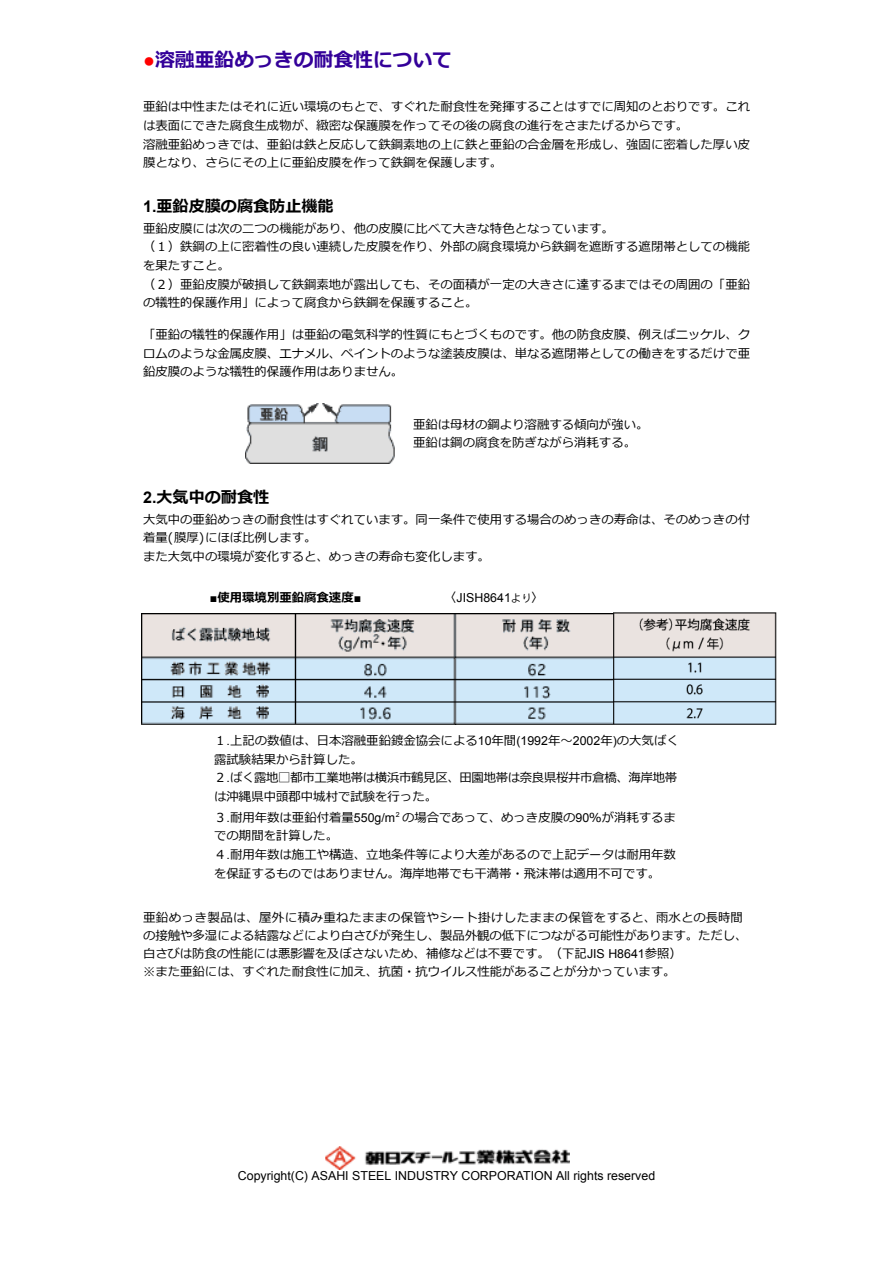
<style>
.page{position:relative;width:893px;height:1262px;background:#fff}
.page>*{position:absolute;margin:0;border:0;box-sizing:border-box;transform-origin:0 0}
.t1{font:700 19.8px "Meiryo";color:#309}
.t2{font:700 16.05px "Meiryo";color:#000}
.t3{font:12.45px/18.6px "Meiryo";color:#000}
.t4{font:12.45px "Arial";color:#000}
.t5{font:700 12.45px "Meiryo";color:#000}
.t6{font:12.3px/18px "Meiryo";color:#000}
.s1{font-family:"Arial";color:#f00}
.s2{font-family:"Arial"}
.s3{font-family:"Meiryo"}
.s4{font-family:"Koz Go Pr 6 N";font-size:10.5px}
.s5{font-family:"Koz Go Pr 6 N"}
</style>
<div class="page">
<img style="left:245px;top:404px;width:150px;height:59px">
<img style="left:141px;top:613px;width:473px;height:111px">
<img style="left:325px;top:1146px;width:245px;height:23px">
<img style="left:614px;top:612px;width:162px;height:112px">
<h1 class="t1" style="left:143px;top:46px;width:311px"><span class="s1">●</span>溶融亜鉛めっきの耐食性について</h1>
<p class="t3" style="left:143px;top:98px;width:608px">亜鉛は中性またはそれに近い環境のもとで、すぐれた耐食性を発揮することはすでに周知のとおりです。これは表面にできた腐食生成物が、緻密な保護膜を作ってその後の腐食の進行をさまたげるからです。<br>溶融亜鉛めっきでは、亜鉛は鉄と反応して鉄鋼素地の上に鉄と亜鉛の合金層を形成し、強固に密着した厚い皮膜となり、さらにその上に亜鉛皮膜を作って鉄鋼を保護します。</p>
<p class="t2" style="left:143px;top:195px;width:192px"><span class="s2">1.</span>亜鉛皮膜の腐食防止機能</p>
<p class="t3" style="left:143px;top:220px;width:608px">亜鉛皮膜には次の二つの機能があり、他の皮膜に比べて大きな特色となっています。<br>（１）鉄鋼の上に密着性の良い連続した皮膜を作り、外部の腐食環境から鉄鋼を遮断する遮閉帯としての機能を果たすこと。<br>（２）亜鉛皮膜が破損して鉄鋼素地が露出しても、その面積が一定の大きさに達するまではその周囲の「亜鉛の犠牲的保護作用」によって腐食から鉄鋼を保護すること。</p>
<p class="t3" style="left:143px;top:326px;width:608px;text-align:justify">「亜鉛の犠牲的保護作用」は亜鉛の電気科学的性質にもとづくものです。他の防食皮膜、例えばニッケル、クロムのような金属皮膜、エナメル、ペイントのような塗装皮膜は、単なる遮閉帯としての働きをするだけで亜鉛皮膜のような犠牲的保護作用はありません。</p>
<p class="t3" style="left:413px;top:415px;width:237px">亜鉛は母材の鋼より溶融する傾向が強い。亜鉛は鋼の腐食を防ぎながら消耗する。</p>
<p class="t2" style="left:143px;top:486px;width:128px"><span class="s2">2.</span>大気中の耐食性</p>
<p class="t3" style="left:143px;top:510px;width:608px">大気中の亜鉛めっきの耐食性はすぐれています。同一条件で使用する場合のめっきの寿命は、そのめっきの付着量(膜厚)にほぼ比例します。<br>また大気中の環境が変化すると、めっきの寿命も変化します。</p>
<p class="t5" style="left:210px;top:588px;width:153px"><span class="s2">■</span>使用環境別亜鉛腐食速度<span class="s2">■</span></p>
<p class="t4" style="left:444px;top:589px;width:101px"><span class="s3">〈</span>JISH8641<span class="s4">より</span><span class="s3">〉</span></p>
<p class="t3" style="left:214px;top:732px;width:466px">１<span class="s2">.</span>上記の数値は、日本溶融亜鉛鍍金協会による<span class="s2">10</span>年間<span class="s2">(1992</span>年～<span class="s2">2002</span>年<span class="s2">)</span>の大気ばく露試験結果から計算した。<br>２<span class="s2">.</span>ばく露地<span class="s5">□</span>都市工業地帯は横浜市鶴見区、田園地帯は奈良県桜井市倉橋、海岸地帯は沖縄県中頭郡中城村で試験を行った。</p>
<p class="t3" style="left:214px;top:808px;width:463px">３<span class="s2">.</span>耐用年数は亜鉛付着量<span class="s2">550g/m</span><sup>2</sup> の場合であって、めっき皮膜の<span class="s2">90</span>％が消耗するまでの期間を計算した。<br>４<span class="s2">.</span>耐用年数は施工や構造、立地条件等により大差があるので上記データは耐用年数を保証するものではありません。海岸地帯でも干満帯・飛沫帯は適用不可です。</p>
<p class="t6" style="left:143px;top:908px;width:605px">亜鉛めっき製品は、屋外に積み重ねたままの保管やシート掛けしたままの保管をすると、雨水との長時間の接触や多湿による結露などにより白さびが発生し、製品外観の低下につながる可能性があります。ただし、白さびは防食の性能には悪影響を及ぼさないため、補修などは不要です。（下記<span class="s2">JIS H8641</span>参照）<br>※また亜鉛には、すぐれた耐食性に加え、抗菌・抗ウイルス性能があることが分かっています。</p>
<p class="t4" style="left:238px;top:1167px;width:419px">Copyright(C) ASAHI STEEL INDUSTRY CORPORATION All rights reserved</p>
</div>
